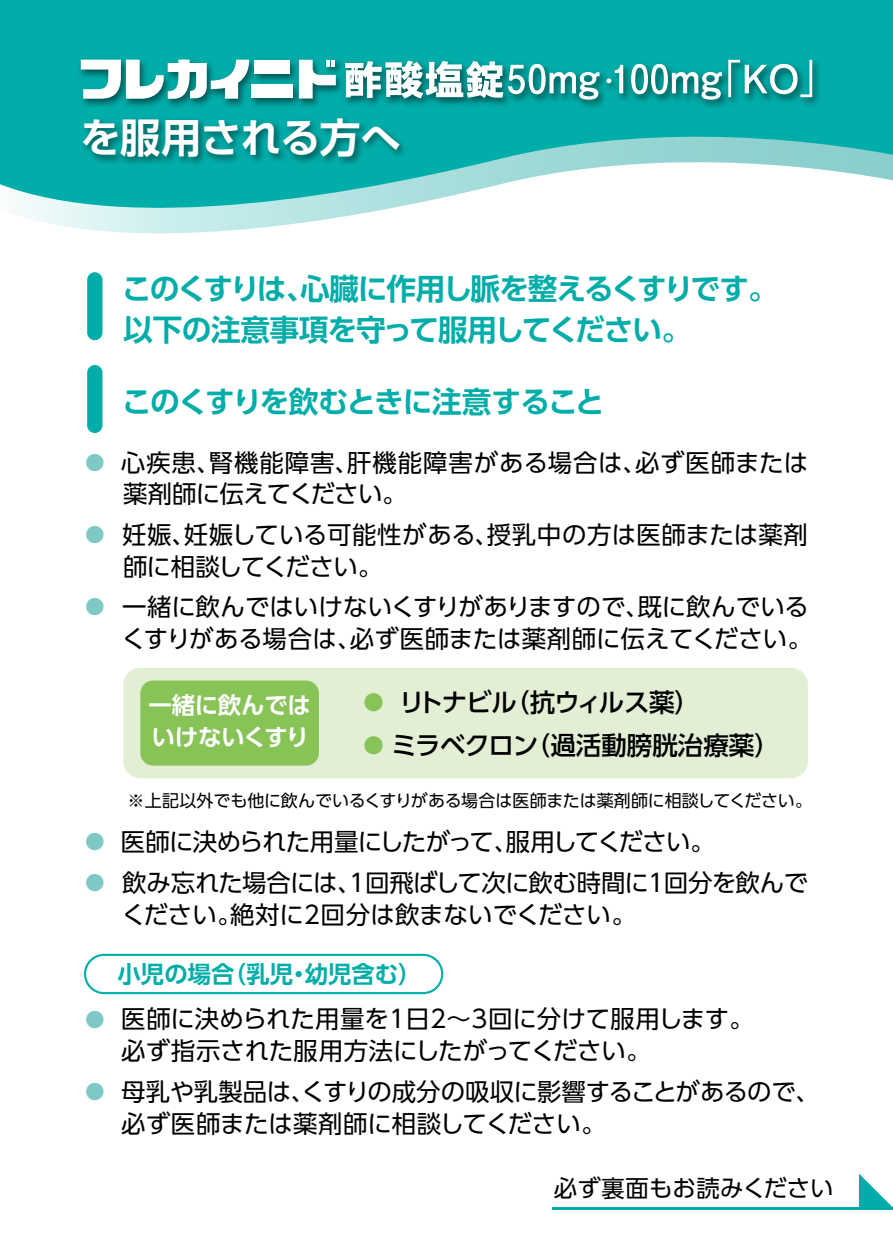
<style>
.page{position:relative;width:893px;height:1259px;background:#fff}
.page>*{position:absolute;margin:0;border:0;box-sizing:border-box;transform-origin:0 0}
.t1{font:700 40.5px "UD Shin Go Pr 6 De";letter-spacing:-.015em;color:#fff}
.t2{font:700 29.7px/40.5px "UD Shin Go Pr 6 De";letter-spacing:-.045em;color:#00ada9}
.t3{font:500 25.5px "UD Shin Go Pr 6";letter-spacing:-.025em;color:#000}
.t4{font:500 25.5px "UD Shin Go Pr 6";color:#000}
.t5{font:24.3px/40.5px "UD Shin Go Pr 6";letter-spacing:-.005em;color:#000}
.t6{font:24.3px "UD Shin Go Pr 6";letter-spacing:-.03em;color:#000}
.t7{font:24.3px "UD Shin Go Pr 6";letter-spacing:.035em;color:#000}
.t8{font:24.3px "UD Shin Go Pr 6";letter-spacing:-.045em;color:#000}
.t9{font:24.3px "UD Shin Go Pr 6";letter-spacing:-.08em;color:#000}
.t10{font:24.3px "UD Shin Go Pr 6";letter-spacing:.015em;color:#000}
.t11{font:700 23.4px "UD Shin Go Pr 6 De";color:#00ada9}
.t12{font:700 23.4px/31.8px "UD Shin Go Pr 6 De";letter-spacing:-.015em;color:#fff}
.t13{font:23.4px "UD Shin Go Pr 6";letter-spacing:.01em;color:#000}
.t14{font:500 20.4px "UD Shin Go Pr 6";color:#87c357}
.t15{font:19.5px "UD Shin Go Pr 6";color:#7ec9c6}
.t16{font:17.1px "UD Shin Go Pr 6";letter-spacing:-.015em;color:#000}
</style>
<div class="page">
<svg style="left:0;top:0;width:893px;height:234px;fill:#00ada9"></svg>
<hr style="left:553px;top:1207px;width:340px;height:3px;background:#00ada9">
<svg style="left:859px;top:1173px;width:34px;height:34px"></svg>
<img style="left:75px;top:53px;width:750px;height:59px">
<div style="left:251px;top:84px;width:42px;height:14px;background:#fff"></div>
<div style="left:254px;top:61px;width:36px;height:13px;background:#fff"></div>
<svg style="left:631px;top:64px;width:91px;height:36px"></svg>
<svg style="left:728px;top:60px;width:84px;height:37px"></svg>
<svg style="left:81px;top:60px;width:168px;height:39px"></svg>
<svg style="left:345px;top:61px;width:255px;height:39px"></svg>
<svg style="left:299px;top:60px;width:37px;height:38px"></svg>
<svg style="left:606px;top:65px;width:17px;height:28px"></svg>
<img style="left:75px;top:111px;width:339px;height:70px">
<div style="left:84px;top:953px;width:359px;height:41px;border:2px solid #00ada9;border-radius:19px"></div>
<div style="left:123px;top:668px;width:685px;height:110px;background:#e3efd5;border-radius:17px"></div>
<div style="left:140px;top:680px;width:179px;height:85px;background:#87c357;border-radius:13px"></div>
<div style="left:87px;top:272px;width:15px;height:68px;background:#00ada9;border-radius:8px"></div>
<div style="left:87px;top:365px;width:15px;height:68px;background:#00ada9;border-radius:8px"></div>
<h1 class="t1" style="left:80px;top:105px;width:322px">を服用される方へ</h1>
<p class="t2" style="left:300px;top:268px;width:479px">心臓に作用し脈を整えるくすりです。</p>
<p class="t2" style="left:122px;top:268px;width:571px">このくすりは、<br>以下の注意事項を守って服用してください。</p>
<p class="t2" style="left:122px;top:381px;width:484px">このくすりを飲むときに注意すること</p>
<p class="t15" style="left:85px;top:446px;width:21px">●</p>
<p class="t7" style="left:347px;top:443px;width:301px">肝機能障害がある場合は、</p>
<p class="t10" style="left:635px;top:443px;width:175px">必ず医師または</p>
<p class="t5" style="left:209px;top:441px;width:152px">腎機能障害、</p>
<p class="t5" style="left:121px;top:441px;width:101px">心疾患、</p>
<p class="t15" style="left:85px;top:519px;width:21px">●</p>
<p class="t5" style="left:184px;top:473px;width:626px;text-indent:-60px">薬剤師に伝えてください。<br>妊娠している可能性がある授乳中の方は医師または薬剤</p>
<p class="t5" style="left:122px;top:514px;width:75px">妊娠、</p>
<p class="t5" style="left:475px;top:514px;width:26px">、</p>
<p class="t8" style="left:123px;top:547px;width:261px">師に相談してください。</p>
<p class="t15" style="left:85px;top:591px;width:21px">●</p>
<p class="t5" style="left:122px;top:586px;width:529px">一緒に飲んではいけないくすりがありますので、</p>
<p class="t5" style="left:638px;top:586px;width:173px">既に飲んでいる</p>
<p class="t5" style="left:121px;top:618px;width:242px">くすりがある場合は、</p>
<p class="t5" style="left:350px;top:618px;width:464px">必ず医師または薬剤師に伝えてください。</p>
<p class="t15" style="left:85px;top:826px;width:21px">●</p>
<p class="t15" style="left:85px;top:866px;width:21px">●</p>
<p class="t3" style="left:399px;top:682px;width:120px">リトナビル</p>
<p class="t12" style="left:149px;top:689px;width:164px">一緒に飲んではいけないくすり</p>
<p class="t3" style="left:504px;top:682px;width:197px">（抗ウィルス薬(</p>
<p class="t14" style="left:364px;top:686px;width:22px">●</p>
<p class="t4" style="left:525px;top:724px;width:257px">（過活動膀胱治療薬(</p>
<p class="t3" style="left:392px;top:724px;width:148px">ミラベクロン</p>
<p class="t14" style="left:364px;top:728px;width:22px">●</p>
<p class="t16" style="left:128px;top:786px;width:686px">※上記以外でも他に飲んでいるくすりがある場合は医師または薬剤師に相談してください。</p>
<p class="t6" style="left:121px;top:822px;width:399px">医師に決められた用量にしたがって、</p>
<p class="t9" style="left:506px;top:822px;width:211px">服用してください。</p>
<p class="t5" style="left:122px;top:861px;width:687px">飲み忘れた場合には 1、回飛ばして次に飲む時間に1回分を飲んで</p>
<p class="t5" style="left:121px;top:893px;width:122px">ください。</p>
<p class="t5" style="left:230px;top:893px;width:407px">絶対に2回分は飲まないでください。</p>
<p class="t15" style="left:85px;top:1003px;width:21px">●</p>
<p class="t15" style="left:85px;top:1075px;width:21px">●</p>
<p class="t11" style="left:223px;top:954px;width:72px">（乳児</p>
<p class="t11" style="left:305px;top:954px;width:118px">幼児含む(</p>
<p class="t11" style="left:117px;top:954px;width:119px">小児の場合</p>
<p class="t11" style="left:287px;top:954px;width:25px">・</p>
<p class="t5" style="left:121px;top:998px;width:634px">医師に決められた用量を1日2～3回に分けて服用します。</p>
<p class="t5" style="left:121px;top:1030px;width:700px">必ず指示された服用方法にしたがってください。<br>母乳や乳製品はくすりの成分の吸収に影響することがあるので、</p>
<p class="t5" style="left:291px;top:1070px;width:26px">、</p>
<p class="t5" style="left:121px;top:1102px;width:486px">必ず医師または薬剤師に相談してください。</p>
<p class="t13" style="left:554px;top:1169px;width:281px">必ず裏面もお読みください</p>
</div>
